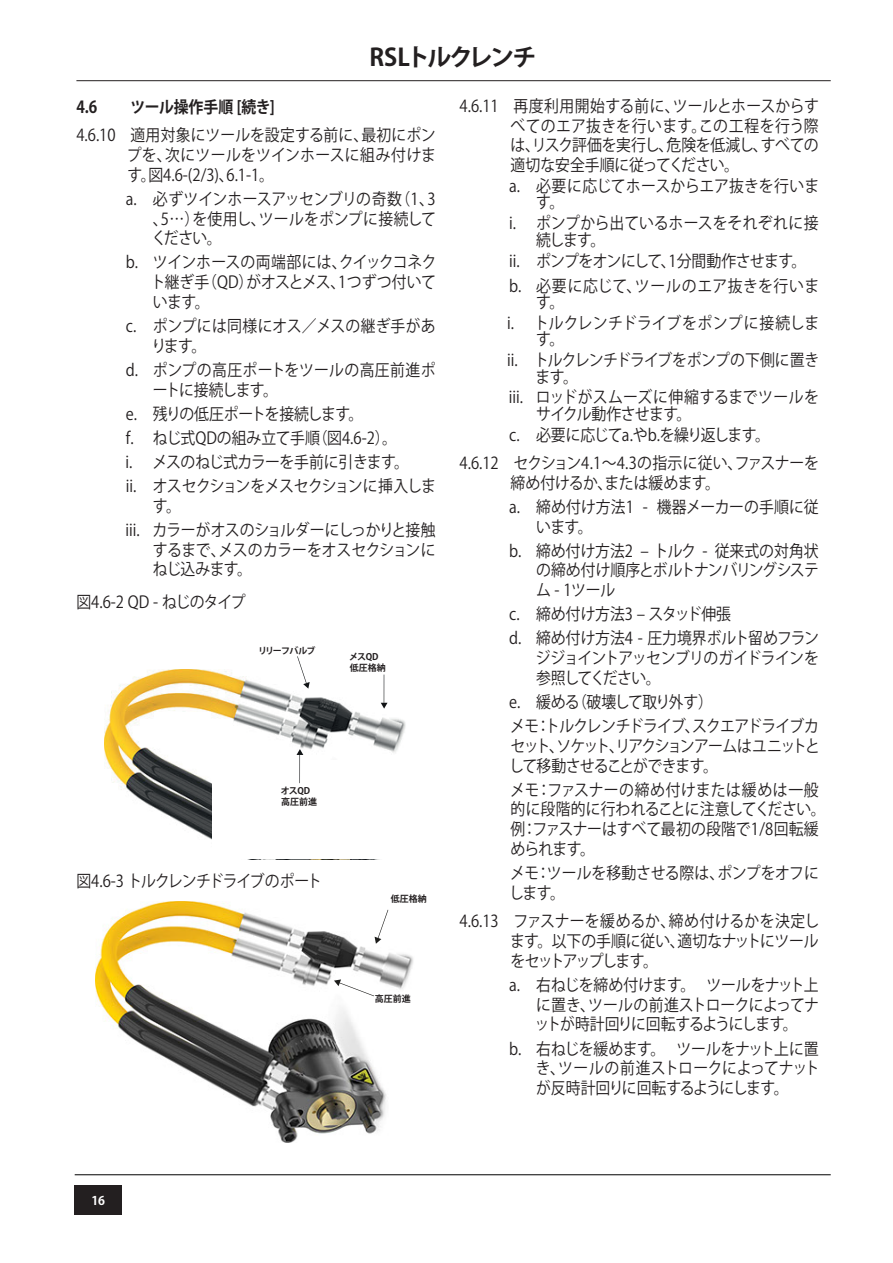
<style>
.page{position:relative;width:893px;height:1263px;background:#fff}
.page>*{position:absolute;margin:0;border:0;box-sizing:border-box;transform-origin:0 0}
.t1{font:700 24px "Koz Go Pr 6 N";letter-spacing:-.095em;color:#231f20}
.Bodyindent2{font:16.5px/19.8px "Koz Go Pr 6 N";letter-spacing:-.015em;color:#231f20;text-align:justify;scale:.9 1}
.Bodyindent2-2{font:16.5px/19.8px "Koz Go Pr 6 N";letter-spacing:.005em;color:#231f20;scale:.9 1}
.Bodyindent2-3{font:16.5px/16.5px "Koz Go Pr 6 N";letter-spacing:-.04em;color:#231f20;scale:.9 1}
.Bodyindent2-4{font:16.5px/19.8px "Koz Go Pr 6 N";letter-spacing:-.045em;color:#231f20;scale:.9 1}
.Bodyindent2-5{font:16.5px/16.5px "Koz Go Pr 6 N";letter-spacing:.04em;color:#231f20;scale:.9 1}
.Bodyindent2-6{font:16.5px "Koz Go Pr 6 N";letter-spacing:-.07em;color:#231f20;scale:.9 1}
.Bodyindent2-7{font:16.5px "Koz Go Pr 6 N";letter-spacing:-.05em;color:#231f20;scale:.9 1}
.Bodyindent2-8{font:16.5px "Koz Go Pr 6 N";letter-spacing:-.06em;color:#231f20;scale:.9 1}
.Subhead2{font:700 16.5px "Koz Go Pr 6 N";letter-spacing:-.01em;color:#231f20;scale:.9 1}
.t2{font:700 12px "Koz Go Pr 6 N";color:#fff}
.SafetyBold_No_Indent{font:700 9px "Koz Go Pr 6 N";color:#231f20}
.SafetyBold_No_Indent-2{font:700 9px "Koz Go Pr 6 N";letter-spacing:-.095em;color:#231f20}
</style>
<div class="page">
<div style="left:75px;top:1185px;width:47px;height:30px;background:#231f20"></div>
<hr style="left:76px;top:80px;width:755px;height:1px;background:#231f20">
<hr style="left:75px;top:1174px;width:756px;height:1px;background:#000">
<img style="left:105px;top:669px;width:301px;height:171px">
<div style="left:212px;top:761px;width:195px;height:98px;background:#fff"></div>
<svg style="left:297px;top:656px;width:13px;height:33px"></svg>
<svg style="left:297px;top:749px;width:6px;height:34px"></svg>
<svg style="left:381px;top:674px;width:6px;height:35px"></svg>
<img style="left:95px;top:901px;width:318px;height:241px">
<svg style="left:334px;top:979px;width:65px;height:27px"></svg>
<svg style="left:375px;top:910px;width:13px;height:34px"></svg>
<div style="left:375px;top:994px;width:83px;height:30px;background:#fff"></div>
<h1 class="t1" style="left:369px;top:43px;width:169px">RSLトルクレンチ</h1>
<p class="Subhead2" style="left:76px;top:97px;width:25px">4.6</p>
<p class="Subhead2" style="left:130px;top:97px;width:162px">ツール操作手順 [続き]</p>
<p class="Bodyindent2" style="left:127px;top:126px;width:345px;text-indent:-50px">4.6.10 適用対象にツールを設定する前に、最初にポンプを、次にツールをツインホースに組み付けます。図4.6-(2/3)、6.1-1。</p>
<p class="Bodyindent2" style="left:152px;top:189px;width:317px;text-indent:-26px">a. 必ずツインホースアッセンブリの奇数（1、3、5…）を使用し、ツールをポンプに接続してください。</p>
<p class="Bodyindent2" style="left:151px;top:253px;width:319px;text-indent:-25px">b. ツインホースの両端部には、クイックコネクト継ぎ手（QD）がオスとメス、1つずつ付いています。</p>
<p class="Bodyindent2-2" style="left:151px;top:317px;width:317px;text-indent:-25px">c. ポンプには同様にオス／メスの継ぎ手があります。</p>
<p class="Bodyindent2-2" style="left:153px;top:360px;width:316px;text-indent:-27px">d. ポンプの高圧ポートをツールの高圧前進ポートに接続します。</p>
<p class="Bodyindent2-3" style="left:126px;top:406px;width:265px">e. 残りの低圧ポートを接続します。</p>
<p class="Bodyindent2" style="left:126px;top:428px;width:303px">f. ねじ式QDの組み立て手順（図4.6-2）。</p>
<p class="Bodyindent2" style="left:125px;top:452px;width:317px">i. メスのねじ式カラーを手前に引きます。</p>
<p class="Bodyindent2-4" style="left:153px;top:476px;width:316px;text-indent:-27px">ii. オスセクションをメスセクションに挿入します。</p>
<p class="Bodyindent2" style="left:153px;top:520px;width:316px;text-indent:-27px">iii. カラーがオスのショルダーにしっかりと接触するまで、メスのカラーをオスセクションにねじ込みます。</p>
<p class="Bodyindent2-7" style="left:76px;top:593px;width:190px">図4.6-2 QD - ねじのタイプ</p>
<p class="SafetyBold_No_Indent-2" style="left:258px;top:646px;width:59px">リリーフバルブ</p>
<p class="SafetyBold_No_Indent" style="left:349px;top:652px;width:31px">メスQD</p>
<p class="SafetyBold_No_Indent" style="left:350px;top:663px;width:37px">低圧格納</p>
<p class="SafetyBold_No_Indent" style="left:281px;top:786px;width:31px">オスQD</p>
<p class="SafetyBold_No_Indent" style="left:281px;top:797px;width:37px">高圧前進</p>
<p class="Bodyindent2-6" style="left:76px;top:871px;width:274px">図4.6-3 トルクレンチドライブのポート</p>
<p class="SafetyBold_No_Indent" style="left:391px;top:893px;width:37px">低圧格納</p>
<p class="SafetyBold_No_Indent" style="left:375px;top:993px;width:38px">高圧前進</p>
<p class="Bodyindent2" style="left:511px;top:96px;width:344px;text-indent:-51px">4.6.11 再度利用開始する前に、ツールとホースからすべてのエア抜きを行います。この工程を行う際は、リスク評価を実行し、危険を低減し、すべての適切な安全手順に従ってください。</p>
<p class="Bodyindent2-2" style="left:536px;top:178px;width:316px;line-height:16.5px;text-indent:-27px">a. 必要に応じてホースからエア抜きを行います。</p>
<p class="Bodyindent2" style="left:536px;top:215px;width:315px;line-height:16.5px;text-indent:-27px">i. ポンプから出ているホースをそれぞれに接続します。</p>
<p class="Bodyindent2-3" style="left:509px;top:253px;width:332px">ii. ポンプをオンにして、1分間動作させます。</p>
<p class="Bodyindent2-5" style="left:536px;top:278px;width:316px;text-indent:-27px">b. 必要に応じて、ツールのエア抜きを行います。</p>
<p class="Bodyindent2-2" style="left:536px;top:315px;width:316px;line-height:16.5px;text-indent:-29px">i. トルクレンチドライブをポンプに接続します。</p>
<p class="Bodyindent2-3" style="left:536px;top:352px;width:317px;text-indent:-28px">ii. トルクレンチドライブをポンプの下側に置きます。</p>
<p class="Bodyindent2" style="left:536px;top:389px;width:316px;line-height:16.5px;text-indent:-27px">iii. ロッドがスムーズに伸縮するまでツールをサイクル動作させます。</p>
<p class="Bodyindent2-3" style="left:509px;top:427px;width:291px">c. 必要に応じてa.やb.を繰り返します。</p>
<p class="Bodyindent2" style="left:511px;top:453px;width:344px;text-indent:-51px">4.6.12 セクション4.1～4.3の指示に従い、ファスナーを締め付けるか、または緩めます。</p>
<p class="Bodyindent2-2" style="left:536px;top:497px;width:315px;text-indent:-27px">a. 締め付け方法1 - 機器メーカーの手順に従います。</p>
<p class="Bodyindent2" style="left:536px;top:541px;width:316px;text-indent:-27px">b. 締め付け方法2 – トルク - 従来式の対角状の締め付け順序とボルトナンバリングシステム - 1ツール</p>
<p class="Bodyindent2" style="left:509px;top:605px;width:248px">c. 締め付け方法3 – スタッド伸張</p>
<p class="Bodyindent2" style="left:536px;top:629px;width:316px;text-indent:-27px">d. 締め付け方法4 - 圧力境界ボルト留めフランジジョイントアッセンブリのガイドラインを参照してください。</p>
<p class="Bodyindent2-8" style="left:509px;top:692px;width:228px">e. 緩める（破壊して取り外す）</p>
<p class="Bodyindent2" style="left:509px;top:716px;width:347px">メモ：トルクレンチドライブ、スクエアドライブカセット、ソケット、リアクションアームはユニットとして移動させることができます。</p>
<p class="Bodyindent2-2" style="left:510px;top:780px;width:352px">メモ：ファスナーの締め付けまたは緩めは一般的に段階的に行われることに注意してください。例：ファスナーはすべて最初の段階で1/8回転緩められます。</p>
<p class="Bodyindent2" style="left:509px;top:863px;width:346px">メモ：ツールを移動させる際は、ポンプをオフにします。</p>
<p class="Bodyindent2" style="left:510px;top:912px;width:345px;text-indent:-50px">4.6.13 ファスナーを緩めるか、締め付けるかを決定します。以下の手順に従い、適切なナットにツールをセットアップします。</p>
<p class="Bodyindent2" style="left:535px;top:975px;width:317px;text-indent:-26px">a. 右ねじを締め付けます。 ツールをナット上に置き、ツールの前進ストロークによってナットが時計回りに回転するようにします。</p>
<p class="Bodyindent2" style="left:536px;top:1039px;width:317px;text-indent:-27px">b. 右ねじを緩めます。 ツールをナット上に置き、ツールの前進ストロークによってナットが反時計回りに回転するようにします。</p>
<p class="t2" style="left:91px;top:1194px;width:15px">16</p>
</div>
